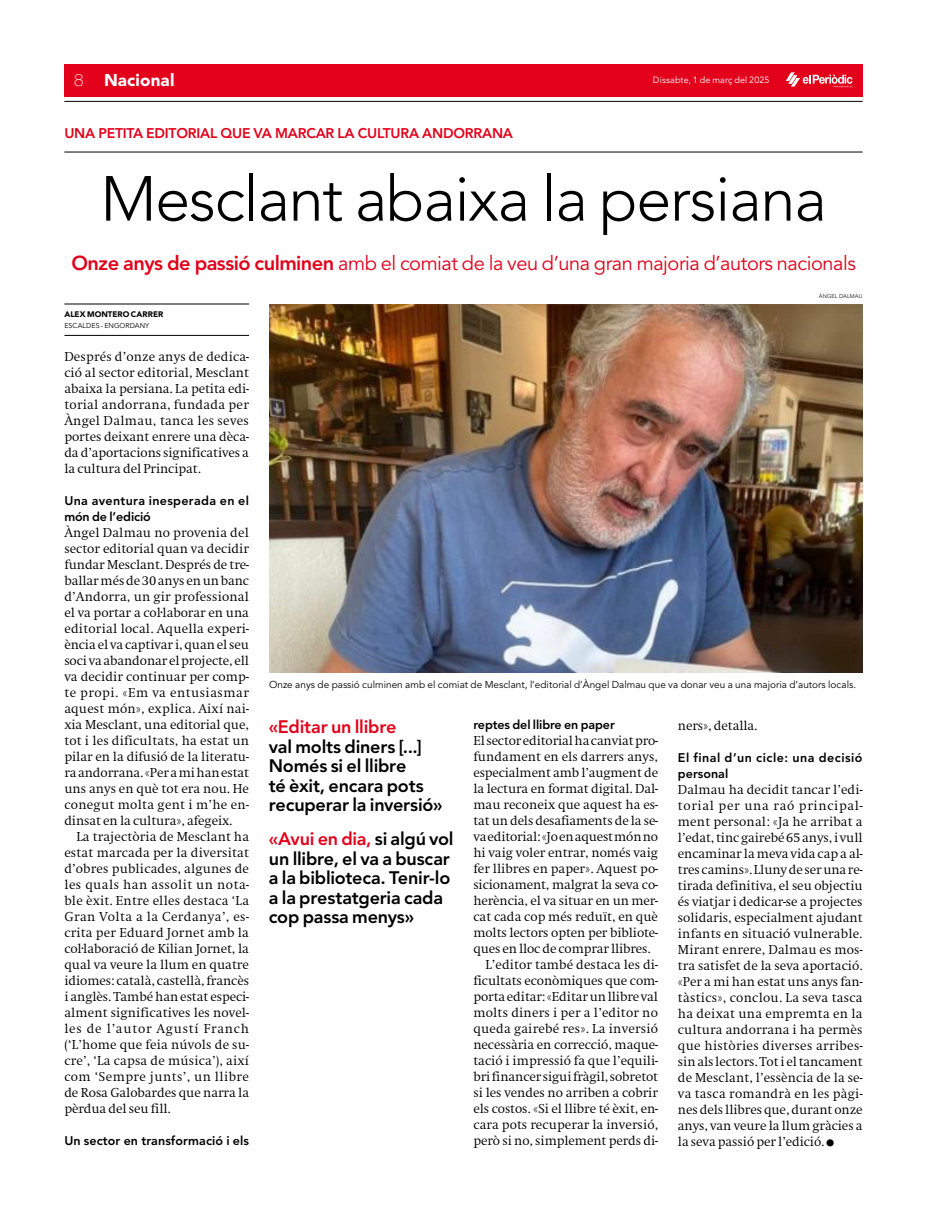
<style>
.page{position:relative;width:927px;height:1220px;background:#fff}
.page>*{position:absolute;margin:0;border:0;box-sizing:border-box;transform-origin:0 0}
.t1{font:300 63px "Avenir LT Std";letter-spacing:-.02em;color:#000}
.t2{font:20px "Avenir LT Std";letter-spacing:-.025em;color:#e2001a}
.t3{font:800 18px/19.5px "Avenir LT Std";letter-spacing:-.01em;color:#000}
.t4{font:900 17px "Avenir LT Std";color:#fff}
.t5{font:800 14px "Avenir LT Std";letter-spacing:-.015em;color:#e2001a}
.t6{font:300 12.5px/16px "Swift ND Std";letter-spacing:-.005em;color:#000;text-align:justify}
.t7{font:300 12.5px "Swift ND Std";letter-spacing:.015em;color:#000}
.t8{font:800 12.5px "Avenir LT Std";letter-spacing:.005em;color:#000}
.t9{font:300 12.5px "Swift ND Std";letter-spacing:.035em;color:#000}
.t10{font:300 12.5px "Swift ND Std";letter-spacing:.03em;color:#000}
.t11{font:300 12.5px "Swift ND Std";letter-spacing:.02em;color:#000}
.t12{font:300 12.5px "Swift ND Std";letter-spacing:.06em;color:#000}
.t13{font:10px "Avenir LT Std";color:#000}
.t14{font:9px "Avenir LT Std";letter-spacing:.015em;color:#fff}
.t15{font:900 8px "Avenir LT Std";letter-spacing:.005em;color:#000}
.t16{font:7px "Avenir LT Std";letter-spacing:.015em;color:#000}
.t17{font:300 5.5px "Avenir LT Std";letter-spacing:.015em;color:#000}
.s1{font-family:"Helvetica Neue LT Std";font-weight:100}
.s2{font-weight:800}
.s3{color:#e2001a}
.s4{font-family:"Avenir LT Std";font-weight:800}
</style>
<div class="page">
<div style="left:64px;top:64px;width:798px;height:32px;background:#e2001a"></div>
<svg style="left:785px;top:72px;width:67px;height:16px"></svg>
<hr style="left:64px;top:101px;width:798px;height:1px;background:#000">
<hr style="left:64px;top:304px;width:185px;height:1px;background:#000">
<hr style="left:64px;top:335px;width:185px;height:1px;background:#000">
<hr style="left:64px;top:152px;width:798px;height:1px;background:#000">
<img style="left:269px;top:304px;width:593px;height:368px">
<p class="t4" style="left:74px;top:70px;width:102px"><span class="s1">8</span> NACIONAL</p>
<p class="t14" style="left:653px;top:75px;width:118px">Dissabte, 1 de març del 2025</p>
<p class="t5" style="left:64px;top:125px;width:450px">una petita editorial que va marcar la cultura andorrana</p>
<p class="t1" style="left:100px;top:162px;width:728px">Mesclant abaixa la persiana</p>
<p class="t2" style="left:71px;top:252px;width:786px"><span class="s2">Onze anys de passió culminen</span> amb el comiat de la veu d’una gran majoria d’autors nacionals</p>
<p class="t17" style="left:819px;top:293px;width:45px">àngel dalmau</p>
<p class="t15" style="left:64px;top:309px;width:100px">ALEX MONTERO CARRER</p>
<p class="t16" style="left:64px;top:322px;width:86px">escaldes - engordany</p>
<p class="t6" style="left:64px;top:349px;width:186px">Després d’onze anys de dedica· ció al sector editorial, Mesclant abaixa la persiana. La petita edi· torial andorrana, fundada per Àngel Dalmau, tanca les seves portes deixant enrere una dèca· da d’aportacions significatives a la cultura del Principat.</p>
<p class="t8" style="left:64px;top:493px;width:186px">Una aventura inesperada en el</p>
<p class="t8" style="left:64px;top:509px;width:88px">món de l’edició</p>
<p class="t6" style="left:64px;top:525px;width:186px">Àngel Dalmau no provenia del</p>
<p class="t6" style="left:64px;top:541px;width:186px">sector editorial quan va decidir</p>
<p class="t6" style="left:64px;top:557px;width:186px">fundar Mesclant. Després de tre·</p>
<p class="t6" style="left:64px;top:573px;width:186px">ballar més de 30 anys en un banc</p>
<p class="t7" style="left:64px;top:589px;width:186px">d’Andorra, un gir professional</p>
<p class="t6" style="left:64px;top:605px;width:186px">el va portar a col·laborar en una</p>
<p class="t7" style="left:64px;top:621px;width:186px">editorial local. Aquella experi·</p>
<p class="t6" style="left:64px;top:637px;width:186px">ència el va captivar i, quan el seu</p>
<p class="t6" style="left:64px;top:653px;width:186px">soci va abandonar el projecte, ell</p>
<p class="t6" style="left:64px;top:669px;width:186px">va decidir continuar per comp·</p>
<p class="t9" style="left:64px;top:685px;width:186px">te propi. «Em va entusiasmar</p>
<p class="t7" style="left:64px;top:701px;width:186px">aquest món», explica. Així nai·</p>
<p class="t6" style="left:64px;top:717px;width:186px">xia Mesclant, una editorial que,</p>
<p class="t7" style="left:64px;top:733px;width:186px">tot i les dificultats, ha estat un</p>
<p class="t6" style="left:64px;top:749px;width:186px">pilar en la difusió de la literatu·</p>
<p class="t6" style="left:64px;top:765px;width:186px">ra andorrana. «Per a mi han estat</p>
<p class="t6" style="left:64px;top:781px;width:186px">uns anys en què tot era nou. He</p>
<p class="t11" style="left:64px;top:797px;width:186px">conegut molta gent i m’he en·</p>
<p class="t6" style="left:64px;top:813px;width:169px">dinsat en la cultura», afegeix.</p>
<p class="t6" style="left:76px;top:829px;width:174px">La trajectòria de Mesclant ha</p>
<p class="t7" style="left:64px;top:845px;width:186px">estat marcada per la diversitat</p>
<p class="t6" style="left:64px;top:861px;width:186px">d’obres publicades, algunes de</p>
<p class="t9" style="left:64px;top:877px;width:186px">les quals han assolit un nota·</p>
<p class="t7" style="left:64px;top:893px;width:186px">ble èxit. Entre elles destaca ‘La</p>
<p class="t9" style="left:64px;top:909px;width:186px">Gran Volta a la Cerdanya’, es·</p>
<p class="t7" style="left:64px;top:925px;width:186px">crita per Eduard Jornet amb la</p>
<p class="t6" style="left:64px;top:941px;width:186px">col·laboració de Kilian Jornet, la</p>
<p class="t6" style="left:64px;top:957px;width:186px">qual va veure la llum en quatre</p>
<p class="t6" style="left:64px;top:973px;width:186px">idiomes: català, castellà, francès</p>
<p class="t6" style="left:64px;top:989px;width:186px">i anglès. També han estat especi·</p>
<p class="t6" style="left:64px;top:1005px;width:186px">alment significatives les novel·</p>
<p class="t12" style="left:64px;top:1021px;width:186px">les de l’autor Agustí Franch</p>
<p class="t6" style="left:64px;top:1037px;width:186px">(‘L’home que feia núvols de su·</p>
<p class="t7" style="left:64px;top:1053px;width:186px">cre’, ‘La capsa de música’), així</p>
<p class="t10" style="left:64px;top:1069px;width:186px">com ‘Sempre junts’, un llibre</p>
<p class="t6" style="left:64px;top:1085px;width:186px">de Rosa Galobardes que narra la</p>
<p class="t6" style="left:64px;top:1101px;width:108px">pèrdua del seu fill.</p>
<p class="t8" style="left:64px;top:1133px;width:186px">Un sector en transformació i els</p>
<p class="t13" style="left:269px;top:679px;width:588px">Onze anys de passió culminen amb el comiat de Mesclant, l’editorial d’Àngel Dalmau que va donar veu a una majoria d’autors locals.</p>
<p class="t8" style="left:473px;top:717px;width:143px">reptes del llibre en paper</p>
<p class="t6" style="left:473px;top:733px;width:186px">El sector editorial ha canviat pro·</p>
<p class="t6" style="left:473px;top:749px;width:186px">fundament en els darrers anys,</p>
<p class="t6" style="left:473px;top:765px;width:186px">especialment amb l’augment de</p>
<p class="t6" style="left:473px;top:781px;width:186px">la lectura en format digital. Dal·</p>
<p class="t6" style="left:473px;top:797px;width:186px">mau reconeix que aquest ha es·</p>
<p class="t6" style="left:473px;top:813px;width:186px">tat un dels desafiaments de la se·</p>
<p class="t6" style="left:473px;top:829px;width:186px">va editorial: «Jo en aquest món no</p>
<p class="t6" style="left:473px;top:845px;width:186px">hi vaig voler entrar, només vaig</p>
<p class="t6" style="left:473px;top:861px;width:186px">fer llibres en paper». Aquest po·</p>
<p class="t6" style="left:473px;top:877px;width:186px">sicionament, malgrat la seva co·</p>
<p class="t6" style="left:473px;top:893px;width:186px">herència, el va situar en un mer·</p>
<p class="t6" style="left:473px;top:909px;width:186px">cat cada cop més reduït, en què</p>
<p class="t6" style="left:473px;top:925px;width:186px">molts lectors opten per bibliote·</p>
<p class="t6" style="left:473px;top:941px;width:179px">ques en lloc de comprar llibres.</p>
<p class="t6" style="left:485px;top:957px;width:174px">L’editor també destaca les di·</p>
<p class="t6" style="left:473px;top:973px;width:186px">ficultats econòmiques que com·</p>
<p class="t6" style="left:473px;top:989px;width:186px">porta editar: «Editar un llibre val</p>
<p class="t7" style="left:473px;top:1005px;width:186px">molts diners i per a l’editor no</p>
<p class="t7" style="left:473px;top:1021px;width:186px">queda gairebé res». La inversió</p>
<p class="t6" style="left:473px;top:1037px;width:186px">necessària en correcció, maque·</p>
<p class="t6" style="left:473px;top:1053px;width:186px">tació i impressió fa que l’equili·</p>
<p class="t6" style="left:473px;top:1069px;width:186px">bri financer sigui fràgil, sobretot</p>
<p class="t6" style="left:473px;top:1085px;width:186px">si les vendes no arriben a cobrir</p>
<p class="t6" style="left:473px;top:1101px;width:186px">els costos. «Si el llibre té èxit, en·</p>
<p class="t6" style="left:473px;top:1117px;width:186px">cara pots recuperar la inversió,</p>
<p class="t6" style="left:473px;top:1133px;width:186px">però si no, simplement perds di·</p>
<p class="t3" style="left:269px;top:717px;width:175px"><span class="s3">«Editar un llibre<br></span>val molts diners [...]<br>Només si el llibre<br>té èxit, encara pots recuperar la inversió»</p>
<p class="t3" style="left:269px;top:829px;width:186px"><span class="s3">«Avui en dia,</span> si algú vol un llibre, el va a buscar a la biblioteca. Tenir-lo a la prestatgeria cada cop passa menys»</p>
<p class="t6" style="left:678px;top:717px;width:81px">ners», detalla.</p>
<p class="t6" style="left:678px;top:749px;width:186px;text-align:left"><span class="s4">El final d’un cicle: una decisió personal<br></span>Dalmau ha decidit tancar l’edi· torial per una raó principal· ment personal: «Ja he arribat a l’edat, tinc gairebé 65 anys, i vull encaminar la meva vida cap a al· tres camins». Lluny de ser una re· tirada definitiva, el seu objectiu és viatjar i dedicar-se a projectes solidaris, especialment ajudant infants en situació vulnerable.<br>Mirant enrere, Dalmau es mos· tra satisfet de la seva aportació. «Per a mi han estat uns anys fan· tàstics», conclou. La seva tasca ha deixat una empremta en la cultura andorrana i ha permès que històries diverses arribes· sin als lectors. Tot i el tancament de Mesclant, l’essència de la se· va tasca romandrà en les pàgi· nes dels llibres que, durant onze anys, van veure la llum gràcies a la seva passió per l’edició.</p>
</div>
